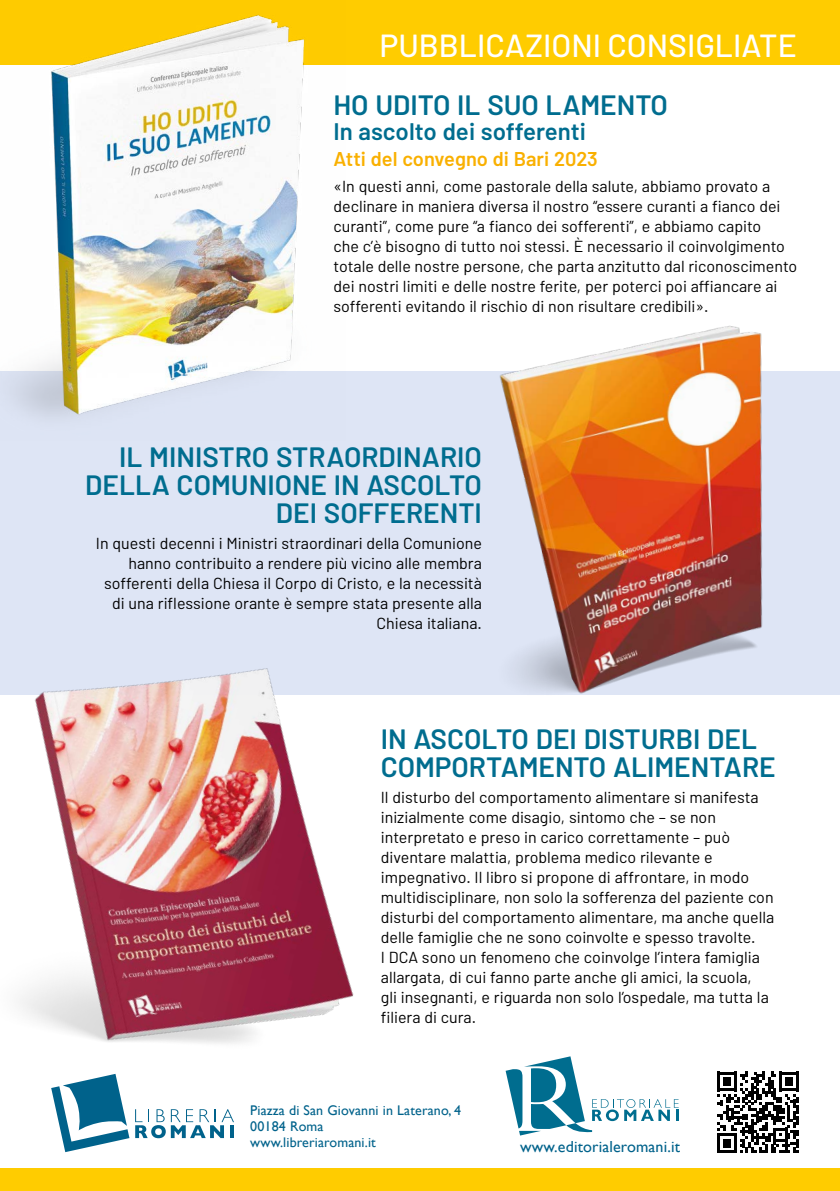
<style>
.page{position:relative;width:840px;height:1191px;background:#fff}
.page>*{position:absolute;margin:0;border:0;box-sizing:border-box;transform-origin:0 0}
.datasessione{font:500 32px "Barlow";color:#fff}
.ST_spiegazione{font:600 28px/28px "Barlow";color:#006d8f;text-align:right}
.ST_spiegazione-2{font:600 24px "Barlow";color:#006d8f}
.ST_spiegazione-3{font:600 20px "Barlow";color:#f9b000}
.ST_spiegazione-4{font:16px/20px "Barlow";color:#000}
.t1{font:16px "Gill Sans";letter-spacing:.01em;color:#00628b}
.t2{font:14px "Gill Sans";letter-spacing:.01em;color:#00628b}
</style>
<div class="page">
<div style="left:0;top:0;width:839px;height:65px;background:#fc0"></div>
<div style="left:0;top:371px;width:839px;height:323px;background:#dee5f5"></div>
<img style="left:14px;top:14px;width:291px;height:403px">
<img style="left:441px;top:325px;width:376px;height:370px">
<img style="left:0;top:668px;width:361px;height:376px">
<svg style="left:505px;top:1056px;width:173px;height:79px"></svg>
<svg style="left:51px;top:1073px;width:78px;height:79px"></svg>
<svg style="left:135px;top:1109px;width:99px;height:29px"></svg>
<hr style="left:230px;top:1125px;width:4px;height:13px;background:#00628b">
<div style="left:0;top:1168px;width:839px;height:23px;background:#fc0"></div>
<svg style="left:717px;top:1071px;width:81px;height:82px"></svg>
<p class="datasessione" style="left:379px;top:26px;width:419px">PUBBLICAZIONI CONSIGLIATE</p>
<p class="ST_spiegazione" style="left:333px;top:90px;width:336px">HO UDITO IL SUO LAMENTO</p>
<p class="ST_spiegazione-2" style="left:333px;top:117px;width:254px">In ascolto dei sofferenti</p>
<p class="ST_spiegazione-3" style="left:333px;top:146px;width:266px">Atti del convegno di Bari 2023</p>
<p class="ST_spiegazione-4" style="left:333px;top:175px;width:465px">«In questi anni, come pastorale della salute, abbiamo provato a declinare in maniera diversa il nostro “essere curanti a fianco dei curanti”, come pure “a fianco dei sofferenti”, e abbiamo capito<br>che c’è bisogno di tutto noi stessi. È necessario il coinvolgimento totale delle nostre persone, che parta anzitutto dal riconoscimento dei nostri limiti e delle nostre ferite, per poterci poi affiancare ai sofferenti evitando il rischio di non risultare credibili».</p>
<p class="ST_spiegazione" style="left:85px;top:442px;width:398px">IL MINISTRO STRAORDINARIO<br>DELLA COMUNIONE IN ASCOLTO<br>DEI SOFFERENTI</p>
<p class="ST_spiegazione-4" style="left:96px;top:532px;width:387px;text-align:right">In questi decenni i Ministri straordinari della Comunione hanno contribuito a rendere più vicino alle membra sofferenti della Chiesa il Corpo di Cristo, e la necessità di una riflessione orante è sempre stata presente alla Chiesa italiana.</p>
<p class="ST_spiegazione" style="left:380px;top:724px;width:396px;text-align:left">IN ASCOLTO DEI DISTURBI DEL<br>COMPORTAMENTO ALIMENTARE</p>
<p class="ST_spiegazione-4" style="left:380px;top:786px;width:395px">Il disturbo del comportamento alimentare si manifesta inizialmente come disagio, sintomo che – se non interpretato e preso in carico correttamente – può diventare malattia, problema medico rilevante e impegnativo. Il libro si propone di affrontare, in modo multidisciplinare, non solo la sofferenza del paziente con disturbi del comportamento alimentare, ma anche quella delle famiglie che ne sono coinvolte e spesso travolte.<br>I DCA sono un fenomeno che coinvolge l’intera famiglia allargata, di cui fanno parte anche gli amici, la scuola,<br>gli insegnanti, e riguarda non solo l’ospedale, ma tutta la filiera di cura.</p>
<p class="t2" style="left:250px;top:1101px;width:212px">Piazza di San Giovanni in Laterano, 4</p>
<p class="t2" style="left:250px;top:1117px;width:75px">00184 Roma</p>
<p class="t2" style="left:250px;top:1133px;width:127px">www.libreriaromani.it</p>
<p class="t1" style="left:520px;top:1136px;width:161px">www.editorialeromani.it</p>
</div>
